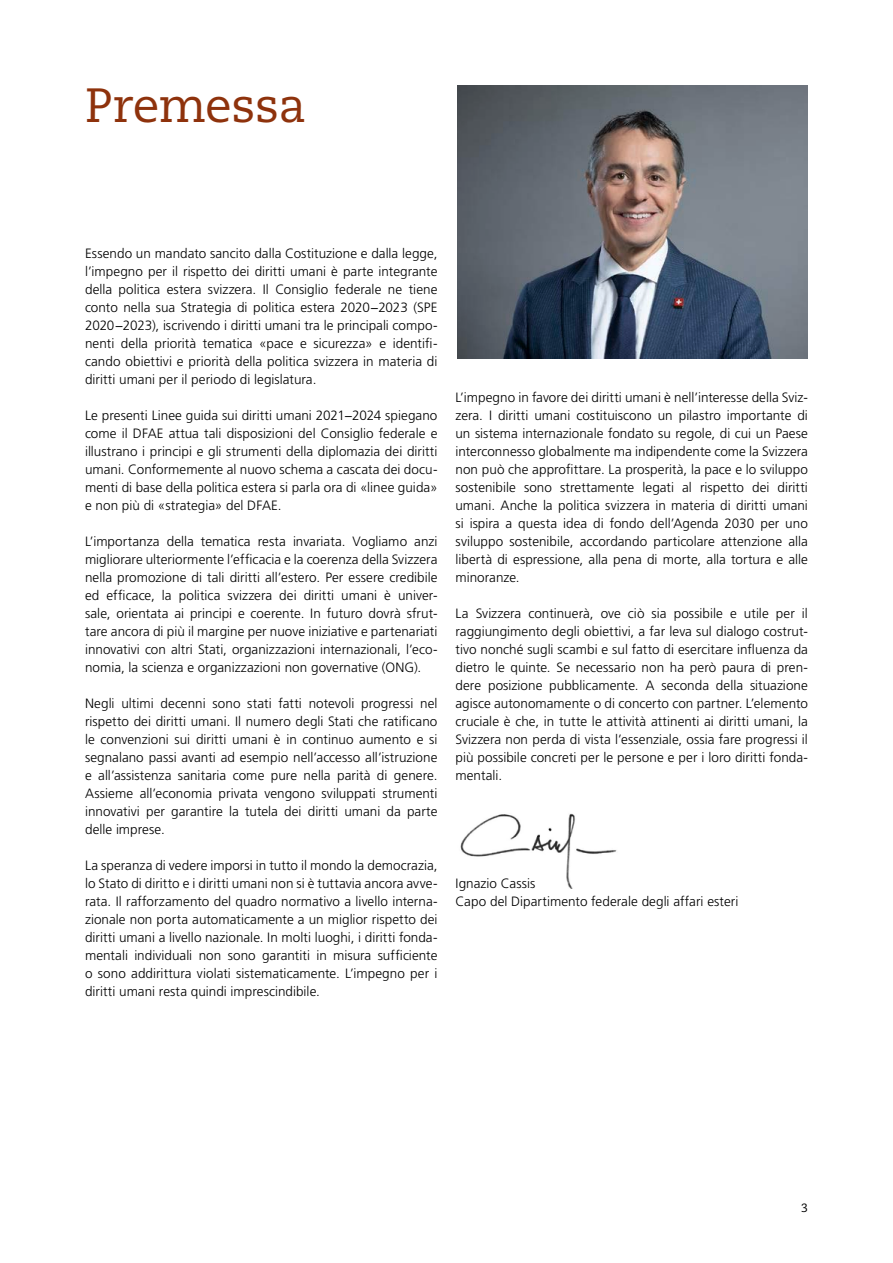
<style>
.page{position:relative;width:893px;height:1263px;background:#fff}
.page>*{position:absolute;margin:0;border:0;box-sizing:border-box;transform-origin:0 0}
._2_Kapitel_CondBold{font:48px "Caecilia LT Pro 55 Roman";letter-spacing:-.01em;color:#8e320c}
._4_Lauftext_9pt{font:300 13.5px/18px "Frutiger LT Pro";color:#000;text-align:justify}
.t1{font:12px "Caecilia LT Pro 55 Roman";color:#000}
</style>
<div class="page">
<img style="left:460px;top:813px;width:157px;height:75px">
<img style="left:457px;top:85px;width:351px;height:274px">
<p class="_2_Kapitel_CondBold" style="left:85px;top:74px;width:223px">Premessa</p>
<p class="_4_Lauftext_9pt" style="left:85px;top:245px;width:354px">Essendo un mandato sancito dalla Costituzione e dalla legge, l’impegno per il rispetto dei diritti umani è parte integrante della politica estera svizzera. Il Consiglio federale ne tiene conto nella sua Strategia di politica estera 2020−2023 (SPE 2020−2023), iscrivendo i diritti umani tra le principali compo&shy;nenti della priorità tematica «pace e sicurezza» e identifi&shy;cando obiettivi e priorità della politica svizzera in materia di diritti umani per il periodo di legislatura.</p>
<p class="_4_Lauftext_9pt" style="left:85px;top:407px;width:354px">Le presenti Linee guida sui diritti umani 2021−2024 spiegano come il DFAE attua tali disposizioni del Consiglio federale e illustrano i principi e gli strumenti della diplomazia dei diritti umani. Conformemente al nuovo schema a cascata dei docu&shy;menti di base della politica estera si parla ora di «linee guida» e non più di «strategia» del DFAE.</p>
<p class="_4_Lauftext_9pt" style="left:85px;top:533px;width:354px">L’importanza della tematica resta invariata. Vogliamo anzi migliorare ulteriormente l’efficacia e la coerenza della Svizzera nella promozione di tali diritti all’estero. Per essere credibile ed efficace, la politica svizzera dei diritti umani è univer&shy;sale, orientata ai principi e coerente. In futuro dovrà sfrut&shy;tare ancora di più il margine per nuove iniziative e partenariati innovativi con altri Stati, organizzazioni internazionali, l’eco&shy;nomia, la scienza e organizzazioni non governative (ONG).</p>
<p class="_4_Lauftext_9pt" style="left:85px;top:695px;width:354px">Negli ultimi decenni sono stati fatti notevoli progressi nel rispetto dei diritti umani. Il numero degli Stati che ratificano le convenzioni sui diritti umani è in continuo aumento e si segnalano passi avanti ad esempio nell’accesso all’istruzione e all’assistenza sanitaria come pure nella parità di genere.<br>Assieme all’economia privata vengono sviluppati strumenti innovativi per garantire la tutela dei diritti umani da parte delle imprese.</p>
<p class="_4_Lauftext_9pt" style="left:85px;top:857px;width:354px">La speranza di vedere imporsi in tutto il mondo la democrazia, lo Stato di diritto e i diritti umani non si è tuttavia ancora avve&shy;rata. Il rafforzamento del quadro normativo a livello interna&shy;zionale non porta automaticamente a un miglior rispetto dei diritti umani a livello nazionale. In molti luoghi, i diritti fonda&shy;mentali individuali non sono garantiti in misura sufficiente o sono addirittura violati sistematicamente. L’impegno per i diritti umani resta quindi imprescindibile.</p>
<p class="_4_Lauftext_9pt" style="left:455px;top:389px;width:354px">L’impegno in favore dei diritti umani è nell’interesse della Sviz&shy;zera. I diritti umani costituiscono un pilastro importante di un sistema internazionale fondato su regole, di cui un Paese interconnesso globalmente ma indipendente come la Svizzera non può che approfittare. La prosperità, la pace e lo sviluppo sostenibile sono strettamente legati al rispetto dei diritti umani. Anche la politica svizzera in materia di diritti umani si ispira a questa idea di fondo dell’Agenda 2030 per uno sviluppo sostenibile, accordando particolare attenzione alla libertà di espressione, alla pena di morte, alla tortura e alle minoranze.</p>
<p class="_4_Lauftext_9pt" style="left:455px;top:605px;width:354px">La Svizzera continuerà, ove ciò sia possibile e utile per il raggiungimento degli obiettivi, a far leva sul dialogo costrut&shy;tivo nonché sugli scambi e sul fatto di esercitare influenza da dietro le quinte. Se necessario non ha però paura di pren&shy;dere posizione pubblicamente. A seconda della situazione agisce autonomamente o di concerto con partner. L’elemento cruciale è che, in tutte le attività attinenti ai diritti umani, la Svizzera non perda di vista l’essenziale, ossia fare progressi il più possibile concreti per le persone e per i loro diritti fonda&shy;mentali.</p>
<p class="_4_Lauftext_9pt" style="left:455px;top:875px;width:81px">Ignazio Cassis</p>
<p class="_4_Lauftext_9pt" style="left:455px;top:893px;width:284px">Capo del Dipartimento federale degli affari esteri</p>
<p class="t1" style="left:801px;top:1200px;width:8px">3</p>
</div>
